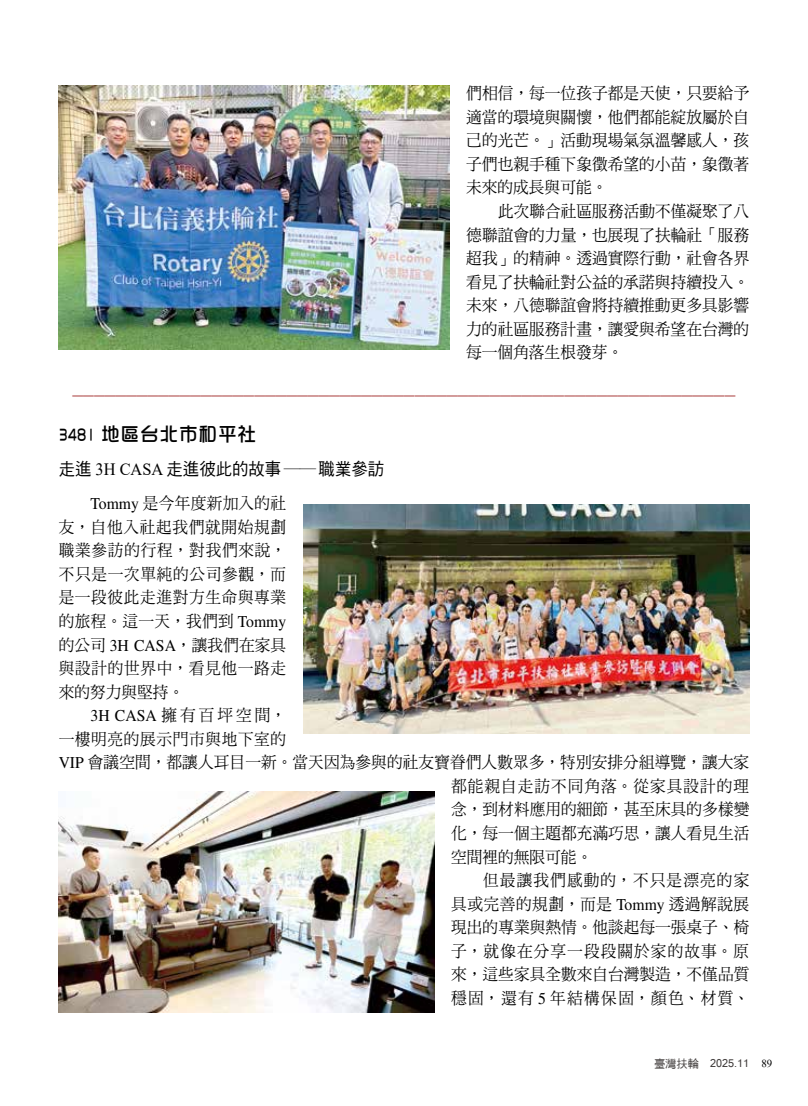
<style>
.page{position:relative;width:808px;height:1106px;background:#fff}
.page>*{position:absolute;margin:0;border:0;box-sizing:border-box;transform-origin:0 0}
.t1{font:22.5px "MS Mincho";color:#b14e4d;scale:.95 1}
.t2{font:19.5px "DF Hua Zong Std W5";color:#000;scale:.7 1}
.t3{font:17.25px "DF Hei Std W5";color:#000;scale:.95 1}
.t4{font:16.5px/23.5px "DF Ming Std W5";letter-spacing:.005em;color:#000;text-align:justify;scale:.95 1}
.t5{font:16.5px "DF Ming Std W5";letter-spacing:.065em;color:#000;scale:.95 1}
.t6{font:16.5px "DF Ming Std W5";letter-spacing:.035em;color:#000;scale:.95 1}
.t7{font:16.5px "DF Ming Std W5";letter-spacing:.09em;color:#000;scale:.95 1}
.t8{font:16.5px "DF Ming Std W5";letter-spacing:.07em;color:#000;scale:.95 1}
.t9{font:16.5px "DF Ming Std W5";letter-spacing:.04em;color:#000;scale:.95 1}
.t10{font:12px "Latha";color:#3e3a39}
.s1{font-family:"Times New Roman"}
.s2{font-family:"DF Ming W5 WIN BF"}
.s3{font-family:"Times LT Std"}
.s4{font-family:"DF Hei W5 WIN BF";font-size:11.25px}
.s5{font-family:"Aparajita";font-size:13.5px;color:#000}
</style>
<div class="page">
<img style="left:59px;top:85px;width:390px;height:264px">
<img style="left:303px;top:505px;width:446px;height:228px">
<img style="left:59px;top:792px;width:375px;height:220px">
<p class="t4" style="left:466px;top:81px;width:299px">們相信，每一位孩子都是天使，只要給予適當的環境與關懷，他們都能綻放屬於自己的光芒。」活動現場氣氛溫馨感人，孩子們也親手種下象徵希望的小苗，象徵著未來的成長與可能。</p>
<p class="t4" style="left:466px;top:199px;width:299px;text-indent:32px">此次聯合社區服務活動不僅凝聚了八德聯誼會的力量，也展現了扶輪社「服務超我」的精神。透過實際行動，社會各界看見了扶輪社對公益的承諾與持續投入。未來，八德聯誼會將持續推動更多具影響力的社區服務計畫，讓愛與希望在台灣的每一個角落生根發芽。</p>
<h1 class="t1" style="left:73px;top:385px;width:699px">−−−−−−−−−−−−−−−−−−−−−−−−−−−−−−−−−−−−−−−−−−−−−−−−−−−−−−−−−−−−−−</h1>
<p class="t2" style="left:59px;top:423px;width:284px">3481 地區台北市和平社</p>
<p class="t3" style="left:59px;top:459px;width:344px">走進 <span class="s1">3H CASA</span> 走進彼此的故事 <span class="s2">──</span>職業參訪</p>
<p class="t4" style="left:59px;top:491px;width:241px;text-indent:32px"><span class="s3">Tommy</span> 是今年度新加入的社友，自他入社起我們就開始規劃職業參訪的行程，對我們來說，不只是一次單純的公司參觀，而是一段彼此走進對方生命與專業的旅程。這一天，我們到 <span class="s3">Tommy</span>的公司 <span class="s3">3H CASA</span>，讓我們在家具與設計的世界中，看見他一路走來的努力與堅持。</p>
<p class="t4" style="left:91px;top:703px;width:207px"><span class="s3">3H CASA</span>擁有百坪空間，</p>
<p class="t9" style="left:59px;top:730px;width:241px">一樓明亮的展示門市與地下室的</p>
<p class="t4" style="left:59px;top:750px;width:728px"><span class="s3">VIP</span> 會議空間，都讓人耳目一新。當天因為參與的社友寶眷們人數眾多，特別安排分組導覽，讓大家</p>
<p class="t5" style="left:451px;top:777px;width:315px">都能親自走訪不同角落。從家具設計的理</p>
<p class="t4" style="left:451px;top:797px;width:315px">念，到材料應用的細節，甚至床具的多樣變</p>
<p class="t4" style="left:451px;top:821px;width:315px">化，每一個主題都充滿巧思，讓人看見生活</p>
<p class="t4" style="left:451px;top:844px;width:150px">空間裡的無限可能。</p>
<p class="t8" style="left:483px;top:871px;width:282px">但最讓我們感動的，不只是漂亮的家</p>
<p class="t6" style="left:451px;top:894px;width:315px">具或完善的規劃，而是 <span class="s3">Tommy</span> 透過解說展</p>
<p class="t4" style="left:451px;top:915px;width:315px">現出的專業與熱情。他談起每一張桌子、椅</p>
<p class="t5" style="left:451px;top:942px;width:315px">子，就像在分享一段段關於家的故事。原</p>
<p class="t4" style="left:451px;top:962px;width:315px">來，這些家具全數來自台灣製造，不僅品質</p>
<p class="t7" style="left:451px;top:989px;width:315px">穩固，還有 <span class="s3">5</span> 年結構保固，顏色、材質、</p>
<p class="t10" style="left:654px;top:1054px;width:120px"><span class="s4">臺灣扶輪　</span>2025.11 <span class="s5">89</span></p>
</div>
